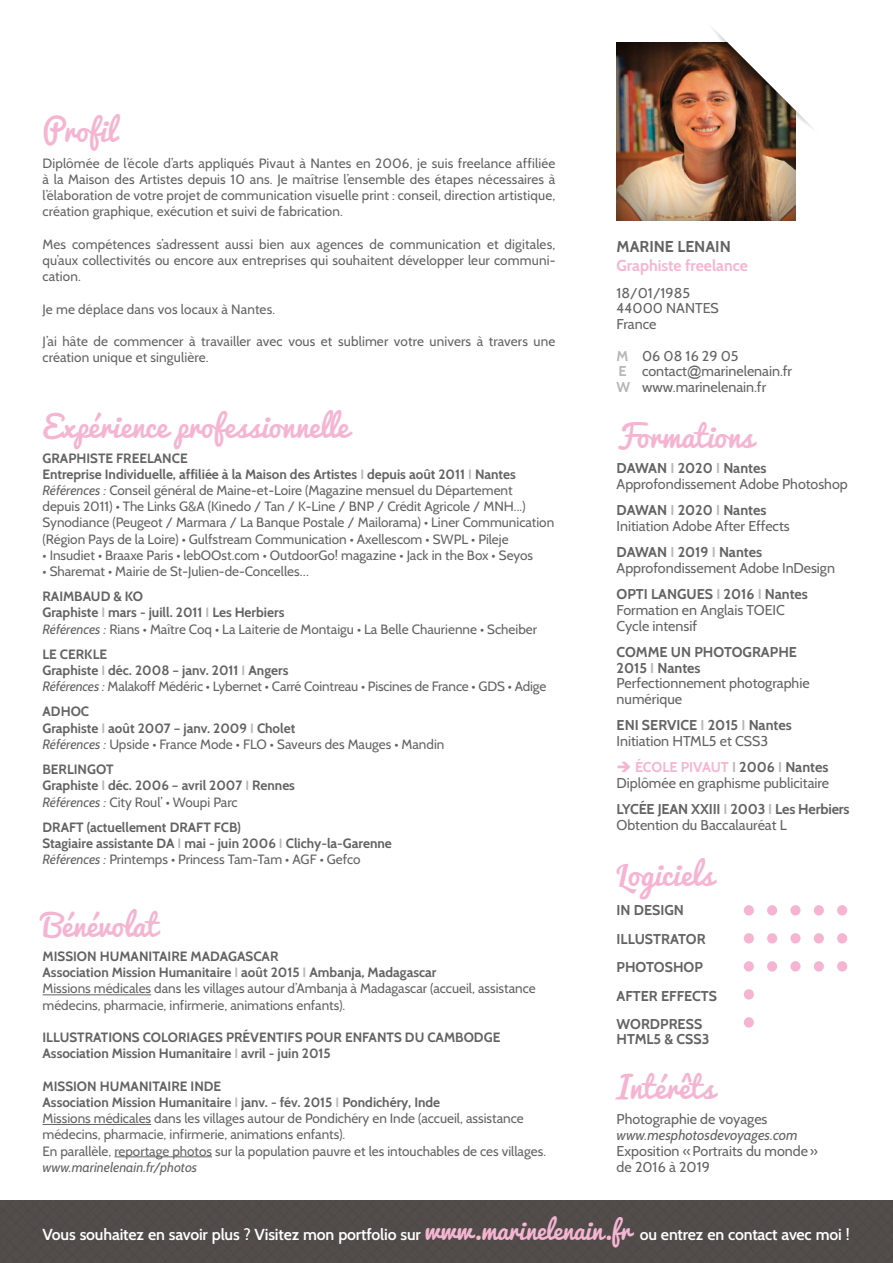
<style>
.page{position:relative;width:893px;height:1263px;background:#fff}
.page>*{position:absolute;margin:0;border:0;box-sizing:border-box;transform-origin:0 0}
.t1{font:30px "Pacifico";color:#f5b5d2}
.t2{font:600 15.9px "Cabin";letter-spacing:-.01em;color:#fff}
.t3{font:700 15.75px "Cabin";color:#f5b5d2}
.t4{font:700 15.75px "Cabin";color:#646363}
.t5{font:14.25px/15.8px "Cabin";color:#646363}
.t6{font:700 14.25px/28.5px "Cabin";color:#646363}
.t7{font:italic 14.25px "Cabin";color:#646363}
.t8{font:13.5px/16.2px "Cabin";color:#646363}
.t9{font:700 13.5px/16.2px "Cabin";color:#646363}
.t10{font:italic 13.5px "Cabin";color:#646363}
.s1{font-weight:700}
.s2{font-weight:700;color:#b8b7b7}
.s3{font-style:italic}
.s4{color:#b8b7b7}
.s5{font-weight:400;font-style:italic}
.s6{font-weight:400}
.s7{font-family:"Arial"}
.s8{color:#f5b5d2}
.s9{font-weight:700;color:#f5b5d2}
.s10{font-family:"Lobster 1.4"}
.s11{font-family:"Pacifico";font-weight:400;font-size:25.5px;color:#f5b5d2}
</style>
<div class="page">
<hr style="left:43px;top:994px;width:108px;height:1px;background:#646363">
<hr style="left:43px;top:1124px;width:108px;height:1px;background:#646363">
<hr style="left:114px;top:1156px;width:98px;height:1px;background:#646363">
<div style="left:0;top:1200px;width:893px;height:63px;background:#524d4a"></div>
<div style="left:604px;top:33px;width:204px;height:189px;background:#000;opacity:.75"></div>
<img style="left:699px;top:28px;width:114px;height:118px">
<div style="left:790px;top:961px;width:10px;height:10px;background:#f5b5d2;border-radius:50%"></div>
<div style="left:814px;top:961px;width:10px;height:10px;background:#f5b5d2;border-radius:50%"></div>
<div style="left:837px;top:961px;width:10px;height:10px;background:#f5b5d2;border-radius:50%"></div>
<div style="left:767px;top:961px;width:10px;height:10px;background:#f5b5d2;border-radius:50%"></div>
<div style="left:744px;top:961px;width:10px;height:10px;background:#f5b5d2;border-radius:50%"></div>
<div style="left:790px;top:933px;width:10px;height:10px;background:#f5b5d2;border-radius:50%"></div>
<div style="left:814px;top:933px;width:10px;height:10px;background:#f5b5d2;border-radius:50%"></div>
<div style="left:837px;top:933px;width:10px;height:10px;background:#f5b5d2;border-radius:50%"></div>
<div style="left:767px;top:933px;width:10px;height:10px;background:#f5b5d2;border-radius:50%"></div>
<div style="left:744px;top:933px;width:10px;height:10px;background:#f5b5d2;border-radius:50%"></div>
<div style="left:790px;top:905px;width:10px;height:10px;background:#f5b5d2;border-radius:50%"></div>
<div style="left:814px;top:905px;width:10px;height:10px;background:#f5b5d2;border-radius:50%"></div>
<div style="left:837px;top:905px;width:10px;height:10px;background:#f5b5d2;border-radius:50%"></div>
<div style="left:767px;top:905px;width:10px;height:10px;background:#f5b5d2;border-radius:50%"></div>
<div style="left:744px;top:905px;width:10px;height:10px;background:#f5b5d2;border-radius:50%"></div>
<div style="left:744px;top:989px;width:10px;height:10px;background:#f5b5d2;border-radius:50%"></div>
<div style="left:744px;top:1017px;width:10px;height:10px;background:#f5b5d2;border-radius:50%"></div>
<h1 class="t1" style="left:43px;top:114px;width:75px">Profil</h1>
<p class="t8" style="left:43px;top:155px;width:514px;text-align:justify">Diplômée de l’école d’arts appliqués Pivaut à Nantes en 2006, je suis freelance affiliée à la Maison des Artistes depuis 10 ans. Je maîtrise l’ensemble des étapes nécessaires à l’élaboration de votre projet de communication visuelle print : conseil, direction artistique, création graphique, exécution et suivi de fabrication.</p>
<p class="t8" style="left:43px;top:236px;width:514px;text-align:justify">Mes compétences s’adressent aussi bien aux agences de communication et digitales, qu’aux collectivités ou encore aux entreprises qui souhaitent développer leur communi&shy;cation.</p>
<p class="t8" style="left:43px;top:301px;width:234px">Je me déplace dans vos locaux à Nantes.</p>
<p class="t8" style="left:43px;top:333px;width:514px">J’ai hâte de commencer à travailler avec vous et sublimer votre univers à travers une création unique et singulière.</p>
<h1 class="t1" style="left:43px;top:410px;width:308px">Expérience professionnelle</h1>
<p class="t8" style="left:43px;top:450px;width:513px"><span class="s1">GRAPHISTE FREELANCE<br>Entreprise Individuelle, affiliée à la Maison des Artistes</span> <span class="s2">I</span> <span class="s1">depuis août 2011</span> <span class="s2">I</span> <span class="s1">Nantes </span><span class="s3">Références :</span> Conseil général de Maine-et-Loire (Magazine mensuel du Département<br>depuis 2011) • The Links G&amp;A (Kinedo / Tan / K-Line / BNP / Crédit Agricole / MNH...)<br>Synodiance (Peugeot / Marmara / La Banque Postale / Mailorama) • Liner Communication (Région Pays de la Loire) • Gulfstream Communication • Axellescom • SWPL • Pileje</p>
<p class="t8" style="left:43px;top:547px;width:492px">• Insudiet • Braaxe Paris • lebOOst.com • OutdoorGo! magazine • Jack in the Box • Seyos</p>
<p class="t8" style="left:43px;top:563px;width:268px">• Sharemat • Mairie de St-Julien-de-Concelles…</p>
<p class="t8" style="left:43px;top:588px;width:496px"><span class="s1">RAIMBAUD &amp; KO<br>Graphiste</span> <span class="s2">I</span> <span class="s1">mars - juill. 2011</span> <span class="s2">I</span> <span class="s1">Les Herbiers<br></span><span class="s3">Références :</span> Rians • Maître Coq • La Laiterie de Montaigu • La Belle Chaurienne • Scheiber</p>
<p class="t8" style="left:43px;top:646px;width:505px"><span class="s1">LE CERKLE<br>Graphiste</span> <span class="s2">I</span> <span class="s1">déc. 2008 – janv. 2011</span> <span class="s2">I</span> <span class="s1">Angers<br></span><span class="s3">Références :</span> Malakoff Médéric • Lybernet • Carré Cointreau • Piscines de France • GDS • Adige</p>
<p class="t8" style="left:43px;top:703px;width:403px"><span class="s1">ADHOC<br>Graphiste</span> <span class="s2">I</span> <span class="s1">août 2007 – janv. 2009</span> <span class="s2">I</span> <span class="s1">Cholet<br></span><span class="s3">Références :</span> Upside • France Mode • FLO • Saveurs des Mauges • Mandin</p>
<p class="t9" style="left:43px;top:761px;width:254px">BERLINGOT<br>Graphiste <span class="s4">I</span> déc. 2006 – avril 2007 <span class="s4">I</span> Rennes<br><span class="s5">Références :</span> <span class="s6">City Roul’ • Woupi Parc</span></p>
<p class="t9" style="left:43px;top:819px;width:351px">DRAFT (actuellement DRAFT FCB)<br>Stagiaire assistante DA <span class="s4">I</span> mai - juin 2006 <span class="s4">I</span> Clichy-la-Garenne<br><span class="s5">Références :</span> <span class="s6">Printemps • Princess Tam-Tam • AGF • Gefco</span></p>
<h1 class="t1" style="left:43px;top:909px;width:117px">Bénévolat</h1>
<p class="t8" style="left:43px;top:948px;width:495px"><span class="s1">MISSION HUMANITAIRE MADAGASCAR<br>Association Mission Humanitaire</span> <span class="s2">I</span> <span class="s1">août 2015</span> <span class="s2">I</span> <span class="s1">Ambanja, Madagascar<br></span>Missions médicales dans les villages autour d’Ambanja à Madagascar (accueil, assistance médecins, pharmacie, infirmerie, animations enfants).</p>
<p class="t9" style="left:43px;top:1029px;width:459px">ILLUSTRATIONS COLORIAGES PRÉVENTIFS POUR ENFANTS DU CAMBODGE<br>Association Mission Humanitaire <span class="s4">I</span> avril - juin 2015</p>
<p class="t8" style="left:43px;top:1078px;width:505px"><span class="s1">MISSION HUMANITAIRE INDE<br>Association Mission Humanitaire</span> <span class="s2">I</span> <span class="s1">janv. - fév. 2015</span> <span class="s2">I</span> <span class="s1">Pondichéry, Inde<br></span>Missions médicales dans les villages autour de Pondichéry en Inde (accueil, assistance médecins, pharmacie, infirmerie, animations enfants).<br>En parallèle, reportage photos sur la population pauvre et les intouchables de ces villages.</p>
<p class="t10" style="left:43px;top:1159px;width:156px">www.marinelenain.fr/photos</p>
<p class="t4" style="left:617px;top:237px;width:116px">MARINE LENAIN</p>
<p class="t3" style="left:617px;top:256px;width:133px">Graphiste freelance</p>
<p class="t5" style="left:617px;top:285px;width:104px">18/01/1985<br>44000 NANTES<br>France</p>
<p class="t5" style="left:617px;top:348px;width:177px"><span class="s2">M</span> 06 08 16 29 05<br><span class="s2">E</span> contact<span class="s7">@</span>marinelenain.fr<br><span class="s2">W</span> www.marinelenain.fr</p>
<h1 class="t1" style="left:617px;top:420px;width:139px">Formations</h1>
<p class="t5" style="left:617px;top:460px;width:233px"><span class="s1">DAWAN</span> <span class="s2">I</span> <span class="s1">2020</span> <span class="s2">I</span> <span class="s1">Nantes<br></span>Approfondissement Adobe Photoshop</p>
<p class="t5" style="left:617px;top:502px;width:175px"><span class="s1">DAWAN</span> <span class="s2">I</span> <span class="s1">2020</span> <span class="s2">I</span> <span class="s1">Nantes<br></span>Initiation Adobe After Effects</p>
<p class="t5" style="left:617px;top:544px;width:220px"><span class="s1">DAWAN</span> <span class="s2">I</span> <span class="s1">2019</span> <span class="s2">I</span> <span class="s1">Nantes<br></span>Approfondissement Adobe InDesign</p>
<p class="t5" style="left:617px;top:586px;width:193px"><span class="s1">OPTI LANGUES</span> <span class="s2">I</span> <span class="s1">2016</span> <span class="s2">I</span> <span class="s1">Nantes<br></span>Formation en Anglais TOEIC<br>Cycle intensif</p>
<p class="t5" style="left:617px;top:644px;width:195px"><span class="s1">COMME UN PHOTOGRAPHE<br>2015</span> <span class="s2">I</span> <span class="s1">Nantes<br></span>Perfectionnement photographie numérique</p>
<p class="t5" style="left:617px;top:717px;width:177px"><span class="s1">ENI SERVICE</span> <span class="s2">I</span> <span class="s1">2015</span> <span class="s2">I</span> <span class="s1">Nantes<br></span>Initiation HTML5 et CSS3</p>
<p class="t5" style="left:617px;top:759px;width:214px"><span class="s8">➔</span> <span class="s9">ÉCOLE PIVAUT</span> <span class="s2">I</span> <span class="s1">2006</span> <span class="s2">I</span> <span class="s1">Nantes<br></span>Diplômée en graphisme publicitaire</p>
<p class="t6" style="left:617px;top:801px;width:235px;line-height:15.8px">LYCÉE JEAN XXIII <span class="s4">I</span> 2003 <span class="s4">I</span> Les Herbiers<br><span class="s6">Obtention du Baccalauréat L</span></p>
<h1 class="t1" style="left:617px;top:858px;width:98px"><span class="s10">L</span>ogiciels</h1>
<p class="t6" style="left:617px;top:896px;width:102px">IN DESIGN<br>ILLUSTRATOR<br>PHOTOSHOP<br>AFTER EFFECTS<br>WORDPRESS</p>
<p class="t6" style="left:617px;top:1024px;width:94px">HTML5 &amp; CSS3</p>
<h1 class="t1" style="left:617px;top:1071px;width:100px">Intérêts</h1>
<p class="t5" style="left:617px;top:1111px;width:152px">Photographie de voyages</p>
<p class="t7" style="left:617px;top:1126px;width:183px">www.mesphotosdevoyages.com</p>
<p class="t5" style="left:617px;top:1143px;width:203px">Exposition «Portraits du monde» de 2016 à 2019</p>
<p class="t2" style="left:43px;top:1224px;width:809px">Vous souhaitez en savoir plus ? Visitez mon portfolio sur <span class="s11">www.marinelenain.fr</span> ou entrez en contact avec moi !</p>
</div>
